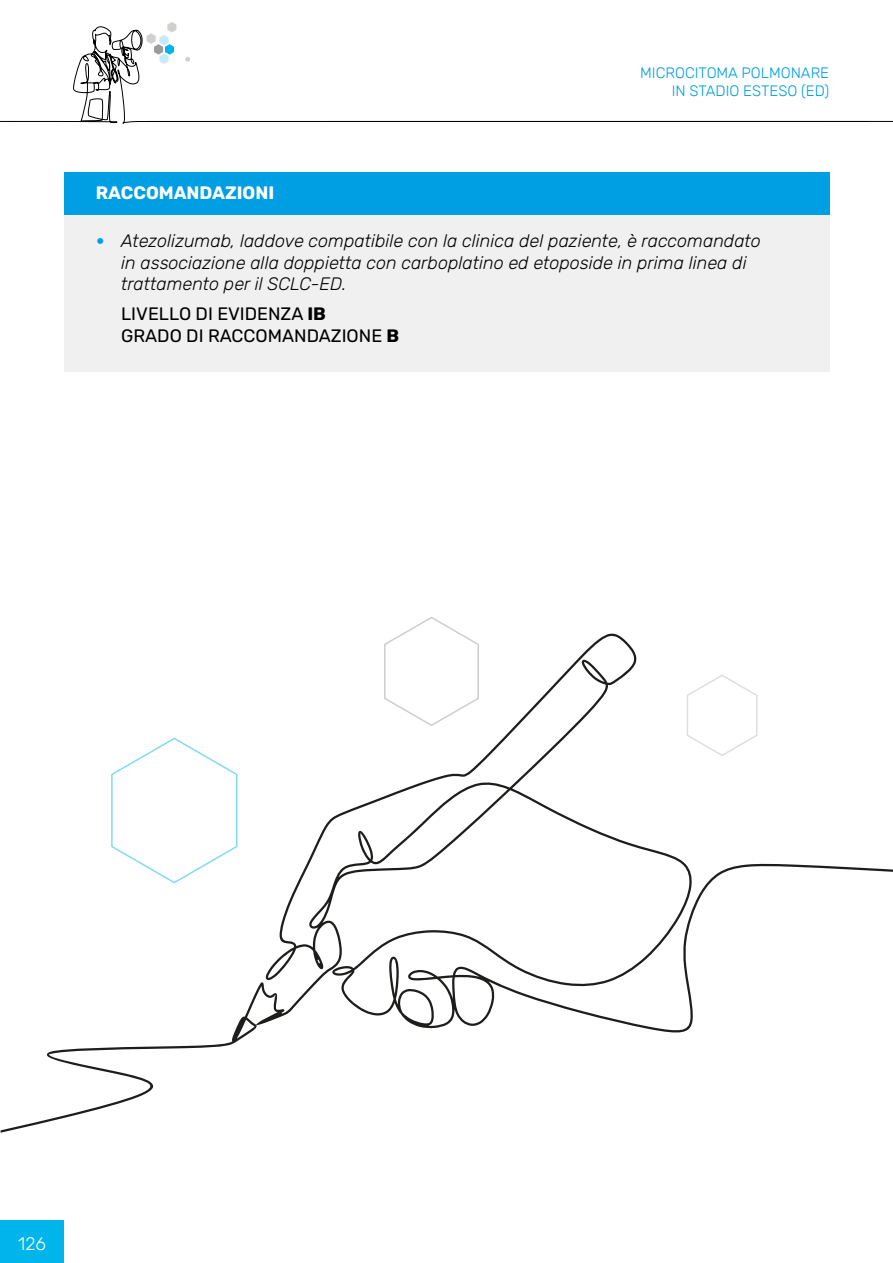
<style>
.page{position:relative;width:893px;height:1263px;background:#fff}
.page>*{position:absolute;margin:0;border:0;box-sizing:border-box;transform-origin:0 0}
.t1{font:italic 300 18px/21.6px "Rubik";color:#000}
.t2{font:18px/21.6px "Rubik";color:#000}
.t3{font:700 18px "Rubik";color:#fff}
.t4{font:300 18px "Rubik";color:#fff}
.t5{font:300 15px/18px "Rubik";color:#009ee3;text-align:right}
.s1{font-family:"DIN";font-weight:500;font-style:normal;color:#009ee3}
.s2{font-weight:700}
</style>
<div class="page">
<div style="left:0;top:1220px;width:64px;height:43px;background:#00b5ec"></div>
<div style="left:64px;top:172px;width:765px;height:200px;background:#f0f0f0"></div>
<div style="left:64px;top:172px;width:765px;height:43px;background:#009ee3"></div>
<svg style="left:1px;top:633px;width:892px;height:500px"></svg>
<svg style="left:110px;top:736px;width:128px;height:148px"></svg>
<svg style="left:383px;top:616px;width:97px;height:111px"></svg>
<svg style="left:686px;top:673px;width:72px;height:84px"></svg>
<svg style="left:0;top:25px;width:867px;height:99px"></svg>
<svg style="left:185px;top:57px;width:5px;height:5px"></svg>
<svg style="left:147px;top:22px;width:29px;height:42px"></svg>
<p class="t5" style="left:640px;top:64px;width:190px">MICROCITOMA POLMONARE<br>IN STADIO ESTESO (ED)</p>
<p class="t3" style="left:96px;top:182px;width:180px">RACCOMANDAZIONI</p>
<p class="t1" style="left:121px;top:231px;width:641px;text-indent:-26px"><span class="s1">•</span> Atezolizumab, laddove compatibile con la clinica del paziente, è raccomandato in associazione alla doppietta con carboplatino ed etoposide in prima linea di trattamento per il SCLC-ED.</p>
<p class="t2" style="left:121px;top:304px;width:280px">LIVELLO DI EVIDENZA <span class="s2">IB<br></span>GRADO DI RACCOMANDAZIONE <span class="s2">B</span></p>
<p class="t4" style="left:18px;top:1234px;width:29px">126</p>
</div>
